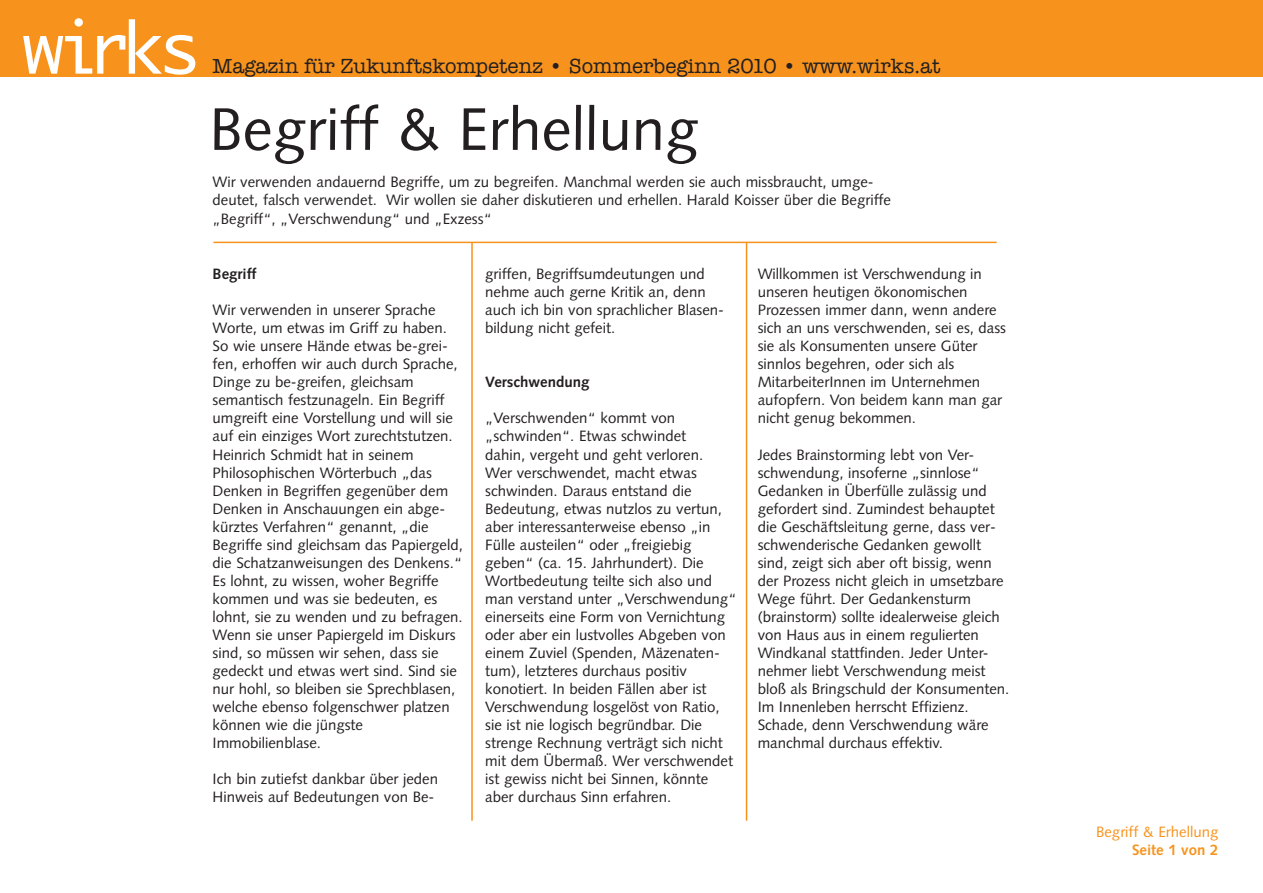
<style>
.page{position:relative;width:1263px;height:893px;background:#fff}
.page>*{position:absolute;margin:0;border:0;box-sizing:border-box;transform-origin:0 0}
.t1{font:69px "Ayuthaya";letter-spacing:-.09em;color:#fff}
.t2{font:60px "Syntax";color:#231f20}
.t3{font:21px "American Typewriter";color:#231f20}
.t4{font:15px/18px "Syntax";color:#231f20}
.t5{font:700 15px "Syntax";color:#231f20}
.t6{font:15px "Syntax";color:#f7931d}
.t7{font:700 15px "Syntax";color:#f7931d}
</style>
<div class="page">
<div style="left:0;top:0;width:1263px;height:77px;background:#f7931d"></div>
<hr style="left:213px;top:242px;width:784px;height:1px;background:#f7931d">
<hr style="left:471px;top:242px;width:2px;height:579px;background:#f7931d">
<hr style="left:746px;top:242px;width:1px;height:579px;background:#f7931d">
<h1 class="t1" style="left:22px;top:9px;width:180px">wirks</h1>
<h3 class="t3" style="left:213px;top:54px;width:729px">Magazin für Zukunftskompetenz • Sommerbeginn 2010 • www.wirks.at</h3>
<h2 class="t2" style="left:209px;top:105px;width:491px">Begriff &amp; Erhellung</h2>
<p class="t4" style="left:213px;top:175px;width:680px">Wir verwenden andauernd Begriffe, um zu begreifen. Manchmal werden sie auch missbraucht, umge&shy;deutet, falsch verwendet. Wir wollen sie daher diskutieren und erhellen. Harald Koisser über die Begriffe „Begriff“, „Verschwendung“ und „Exzess“</p>
<p class="t5" style="left:213px;top:268px;width:45px">Begriff</p>
<p class="t4" style="left:213px;top:302px;width:252px">Wir verwenden in unserer Sprache Worte, um etwas im Griff zu haben.<br>So wie unsere Hände etwas be-grei&shy;fen, erhoffen wir auch durch Sprache, Dinge zu be-greifen, gleichsam semantisch festzunageln. Ein Begriff umgreift eine Vorstellung und will sie auf ein einziges Wort zurechtstutzen.<br>Heinrich Schmidt hat in seinem Philosophischen Wörterbuch „das Denken in Begriffen gegenüber dem Denken in Anschauungen ein abge&shy;kürztes Verfahren“ genannt, „die Begriffe sind gleichsam das Papiergeld, die Schatzanweisungen des Denkens.“ Es lohnt, zu wissen, woher Begriffe kommen und was sie bedeuten, es lohnt, sie zu wenden und zu befragen.<br>Wenn sie unser Papiergeld im Diskurs sind, so müssen wir sehen, dass sie gedeckt und etwas wert sind. Sind sie nur hohl, so bleiben sie Sprechblasen, welche ebenso folgenschwer platzen können wie die jüngste Immobilienblase.</p>
<p class="t4" style="left:213px;top:771px;width:227px">Ich bin zutiefst dankbar über jeden<br>Hinweis auf Bedeutungen von Be-</p>
<p class="t4" style="left:485px;top:266px;width:240px">griffen, Begriffsumdeutungen und nehme auch gerne Kritik an, denn auch ich bin von sprachlicher Blasen&shy;bildung nicht gefeit.</p>
<p class="t5" style="left:485px;top:376px;width:106px">Verschwendung</p>
<p class="t4" style="left:485px;top:411px;width:253px">„Verschwenden“ kommt von „schwinden“. Etwas schwindet<br>dahin, vergeht und geht verloren.<br>Wer verschwendet, macht etwas schwinden. Daraus entstand die Bedeutung, etwas nutzlos zu vertun, aber interessanterweise ebenso „in Fülle austeilen“ oder „freigiebig geben“ (ca. 15. Jahrhundert). Die Wortbedeutung teilte sich also und man verstand unter „Verschwendung“ einerseits eine Form von Vernichtung oder aber ein lustvolles Abgeben von einem Zuviel (Spenden, Mäzenaten&shy;tum), letzteres durchaus positiv konotiert. In beiden Fällen aber ist Verschwendung losgelöst von Ratio, sie ist nie logisch begründbar. Die strenge Rechnung verträgt sich nicht mit dem Übermaß. Wer verschwendet ist gewiss nicht bei Sinnen, könnte aber durchaus Sinn erfahren.</p>
<p class="t4" style="left:758px;top:266px;width:250px">Willkommen ist Verschwendung in unseren heutigen ökonomischen<br>Prozessen immer dann, wenn andere sich an uns verschwenden, sei es, dass sie als Konsumenten unsere Güter sinnlos begehren, oder sich als<br>MitarbeiterInnen im Unternehmen aufopfern. Von beidem kann man gar nicht genug bekommen.</p>
<p class="t4" style="left:758px;top:447px;width:253px">Jedes Brainstorming lebt von Ver&shy;schwendung, insoferne „sinnlose“ Gedanken in Überfülle zulässig und gefordert sind. Zumindest behauptet die Geschäftsleitung gerne, dass ver&shy;schwenderische Gedanken gewollt sind, zeigt sich aber oft bissig, wenn der Prozess nicht gleich in umsetzbare Wege führt. Der Gedankensturm (brainstorm) sollte idealerweise gleich von Haus aus in einem regulierten Windkanal stattfinden. Jeder Unter&shy;nehmer liebt Verschwendung meist bloß als Bringschuld der Konsumenten.<br>Im Innenleben herrscht Effizienz.<br>Schade, denn Verschwendung wäre manchmal durchaus effektiv.</p>
<p class="t6" style="left:1096px;top:826px;width:124px">Begriff &amp; Erhellung</p>
<p class="t7" style="left:1132px;top:844px;width:88px">Seite 1 von 2</p>
</div>
